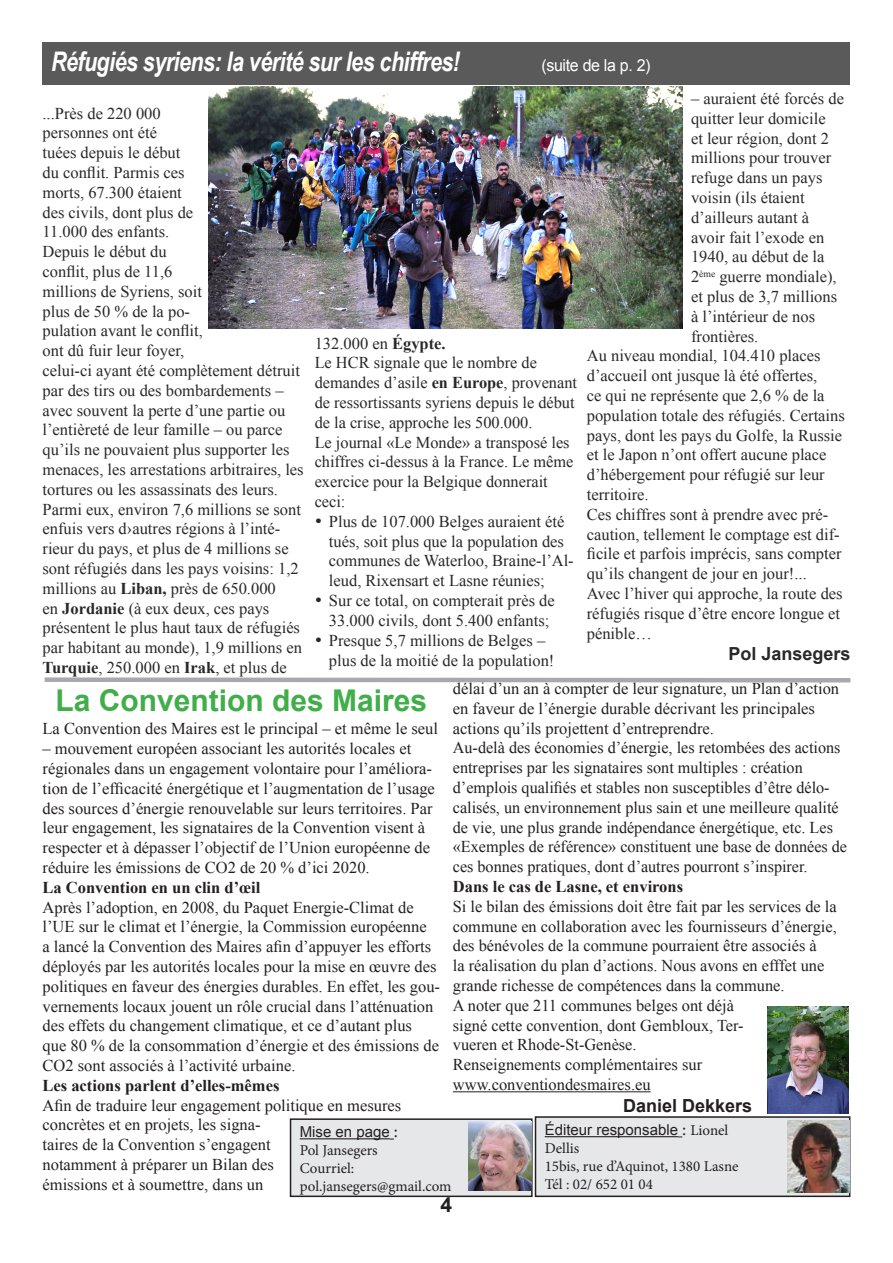
<style>
.page{position:relative;width:893px;height:1263px;background:#fff}
.page>*{position:absolute;margin:0;border:0;box-sizing:border-box;transform-origin:0 0}
.t1{font:700 30px "Arial";color:#40ae49}
.t2{font:italic 700 27px "Arial Narrow";letter-spacing:-.02em;color:#fff}
.t3{font:700 21px "Arial";color:#231f20}
.t4{font:700 18px "Arial";color:#231f20}
.t5{font:700 18px "Arial";color:#282828}
.List_Paragraph{font:16.5px/19.8px "Times New Roman";color:#282828}
.t6{font:16.5px/19.8px "Times New Roman";color:#231f20}
.t7{font:700 16.5px "Times New Roman";color:#231f20}
.t8{font:16.5px "Arial";letter-spacing:-.02em;color:#fff}
.t9{font:15px "Minion Pro";color:#231f20}
.t10{font:15px/18px "Arial";color:#231f20}
.s1{font-weight:700}
.s2{font-family:"Minion Pro";font-size:18px}
.s3{font-family:"Minion Pro"}
</style>
<div class="page">
<div style="left:43px;top:43px;width:807px;height:42px;background:#5a5a5a"></div>
<img style="left:208px;top:87px;width:474px;height:242px">
<hr style="left:453px;top:1091px;width:198px;height:1px;background:#231f20">
<div style="left:535px;top:1117px;width:315px;height:79px;background:#e6e7e9"></div>
<hr style="left:545px;top:1136px;width:133px;height:1px;background:#231f20">
<div style="left:535px;top:1116px;width:315px;height:81px;border:2px solid #231f20"></div>
<div style="left:291px;top:1119px;width:241px;height:77px;background:#e6e7e9"></div>
<hr style="left:300px;top:1138px;width:90px;height:1px;background:#231f20">
<div style="left:290px;top:1118px;width:243px;height:79px;border:2px solid #231f20"></div>
<img style="left:788px;top:1120px;width:61px;height:73px">
<img style="left:468px;top:1121px;width:63px;height:69px">
<img style="left:767px;top:1007px;width:82px;height:106px">
<svg style="left:44px;top:677px;width:807px;height:6px;background:#bdbec1"></svg>
<p class="t2" style="left:51px;top:41px;width:411px">Réfugiés syriens: la vérité sur les chiffres!</p>
<p class="t8" style="left:541px;top:54px;width:111px">(suite de la p. 2)</p>
<p class="List_Paragraph" style="left:43px;top:103px;width:152px">...Près de 220 000 personnes ont été tuées depuis le début du conflit. Parmis ces morts, 67.300 étaient des civils, dont plus de<br>11.000 des enfants.</p>
<p class="List_Paragraph" style="left:43px;top:241px;width:263px">Depuis le début du<br>conflit, plus de 11,6<br>millions de Syriens, soit<br>plus de 50 % de la po-<br>pulation avant le conflit,<br>ont dû fuir leur foyer,<br>celui-ci ayant été complètement détruit par des tirs ou des bombardements – avec souvent la perte d’une partie ou l’entièreté de leur famille – ou parce qu’ils ne pouvaient plus supporter les menaces, les arrestations arbitraires, les tortures ou les assassinats des leurs.</p>
<p class="List_Paragraph" style="left:43px;top:499px;width:261px">Parmi eux, environ 7,6 millions se sont enfuis vers d›autres régions à l’inté&shy;rieur du pays, et plus de 4 millions se sont réfugiés dans les pays voisins: 1,2 millions au <span class="s1">Liban,</span> près de 650.000<br>en <span class="s1">Jordanie</span> (à eux deux, ces pays<br>pré sentent le plus haut taux de ré fugié s par habitant au monde), 1,9 millions en <span class="s1">Turquie</span>, 250.000 en <span class="s1">Irak</span>, et plus de</p>
<p class="List_Paragraph" style="left:315px;top:333px;width:133px">132.000 en <span class="s1">Égypte.</span></p>
<p class="List_Paragraph" style="left:315px;top:353px;width:264px">Le HCR signale que le nombre de demandes d’asile <span class="s1">en Europe</span>, provenant de ressortissants syriens depuis le début de la crise, approche les 500.000.</p>
<p class="List_Paragraph" style="left:315px;top:432px;width:260px">Le journal «Le Monde» a transposé les chiffres ci-dessus à la France. Le même exercice pour la Belgique donnerait ceci:</p>
<p class="List_Paragraph" style="left:329px;top:511px;width:246px;text-indent:-14px">• Plus de 107.000 Belges auraient été tués, soit plus que la population des communes de Waterloo, Braine-l’Al&shy;leud, Rixensart et Lasne réunies;</p>
<p class="List_Paragraph" style="left:315px;top:590px;width:242px;text-align:center">• Sur ce total, on compterait près de<br>33.000 civils, dont 5.400 enfants;</p>
<p class="List_Paragraph" style="left:329px;top:630px;width:227px;text-indent:-14px">• Presque 5,7 millions de Belges – plus de la moitié de la population!</p>
<p class="List_Paragraph" style="left:691px;top:88px;width:155px">– auraient été forcés de quitter leur domicile<br>et leur région, dont 2 millions pour trouver refuge dans un pays voisin (ils étaient d’ailleurs autant à avoir fait l’exode en<br>1940, au début de la<br>2<sup>ème</sup> guerre mondiale), et plus de 3,7 millions à l’intérieur de nos frontières.</p>
<p class="List_Paragraph" style="left:587px;top:346px;width:260px">Au niveau mondial, 104.410 places d’accueil ont jusque là été offertes,<br>ce qui ne représente que 2,6 % de la population totale des réfugiés. Certains pays, dont les pays du Golfe, la Russie et le Japon n’ont offert aucune place d’hébergement pour réfugié sur leur territoire.</p>
<p class="List_Paragraph" style="left:587px;top:504px;width:256px">Ces chiffres sont à prendre avec pré&shy;caution, tellement le comptage est dif&shy;ficile et parfois imprécis, sans compter qu’ils changent de jour en jour!...</p>
<p class="List_Paragraph" style="left:587px;top:583px;width:257px">Avec l’hiver qui approche, la route des réfugiés risque d’être encore longue et pénible…</p>
<p class="t5" style="left:728px;top:642px;width:124px">Pol Jansegers</p>
<p class="t6" style="left:453px;top:678px;width:388px">délai d’un an à compter de leur signature, un Plan d’action en faveur de l’énergie durable décrivant les principales actions qu’ils projettent d’entreprendre.</p>
<p class="t6" style="left:453px;top:738px;width:396px">Au-delà des économies d’énergie, les retombées des actions entreprises par les signataires sont multiples : création d’emplois qualifiés et stables non susceptibles d’être délo&shy;calisés, un environnement plus sain et une meilleure qualité de vie, une plus grande indépendance énergétique, etc. Les «Exemples de référence» constituent une base de données de ces bonnes pratiques, dont d’autres pourront s’inspirer.</p>
<p class="t7" style="left:453px;top:875px;width:232px">Dans le cas de Lasne, et environs</p>
<p class="t6" style="left:453px;top:896px;width:385px">Si le bilan des émissions doit être fait par les services de la commune en collaboration avec les fournisseurs d’énergie, des bénévoles de la commune pourraient être associés à<br>la réalisation du plan d’actions. Nous avons en efffet une grande richesse de compétences dans la commune.</p>
<p class="t6" style="left:453px;top:995px;width:292px">A noter que 211 communes belges ont déjà signé cette convention, dont Gembloux, Ter&shy;vueren et Rhode-St-Genèse.</p>
<p class="t6" style="left:453px;top:1054px;width:251px">Renseignements complémentaires sur</p>
<p class="t6" style="left:453px;top:1074px;width:199px">www.conventiondesmaires.eu</p>
<p class="t4" style="left:623px;top:1093px;width:131px">Daniel Dekkers</p>
<p class="t10" style="left:545px;top:1121px;width:185px">Éditeur responsable <span class="s2">:</span> <span class="s3">Lionel<br>Dellis</span></p>
<p class="t9" style="left:545px;top:1156px;width:195px">15bis, rue d’Aquinot, 1380 Lasne</p>
<p class="t9" style="left:545px;top:1174px;width:110px">Tél : 02/ 652 01 04</p>
<p class="t1" style="left:55px;top:680px;width:373px">La Convention des Maires</p>
<p class="t6" style="left:43px;top:719px;width:397px">La Convention des Maires est le principal – et même le seul</p>
<p class="t6" style="left:43px;top:738px;width:394px">– mouvement européen associant les autorités locales et régionales dans un engagement volontaire pour l’améliora&shy;tion de l’efficacité énergétique et l’augmentation de l’usage des sources d’énergie renouvelable sur leurs territoires. Par leur engagement, les signataires de la Convention visent à respecter et à dépasser l’objectif de l’Union européenne de réduire les émissions de CO2 de 20 % d’ici 2020.</p>
<p class="t7" style="left:43px;top:876px;width:219px">La Convention en un clin d’œil</p>
<p class="t6" style="left:43px;top:897px;width:399px">Après l’adoption, en 2008, du Paquet Energie-Climat de l’UE sur le climat et l’énergie, la Commission européenne<br>a lancé la Convention des Maires afin d’appuyer les efforts déployés par les autorités locales pour la mise en œuvre des politiques en faveur des énergies durables. En effet, les gou&shy;vernements locaux jouent un rôle crucial dans l’atténuation des effets du changement climatique, et ce d’autant plus<br>que 80 % de la consommation d’énergie et des émissions de CO2 sont associés à l’activité urbaine.</p>
<p class="t7" style="left:43px;top:1074px;width:238px">Les actions parlent d’elles-mêmes</p>
<p class="t6" style="left:43px;top:1095px;width:360px">Afin de traduire leur engagement politique en mesures concrètes et en projets, les signa-<br>taires de la Convention s’engagent<br>notamment à préparer un Bilan des<br>émissions et à soumettre, dans un</p>
<p class="t10" style="left:300px;top:1123px;width:100px">Mise en page <span class="s2">:</span></p>
<p class="t9" style="left:300px;top:1140px;width:80px">Pol Jansegers</p>
<p class="t9" style="left:300px;top:1158px;width:56px">Courriel:</p>
<p class="t9" style="left:300px;top:1176px;width:153px">pol.jansegers@gmail.com</p>
<p class="t3" style="left:441px;top:1191px;width:13px">4</p>
</div>
